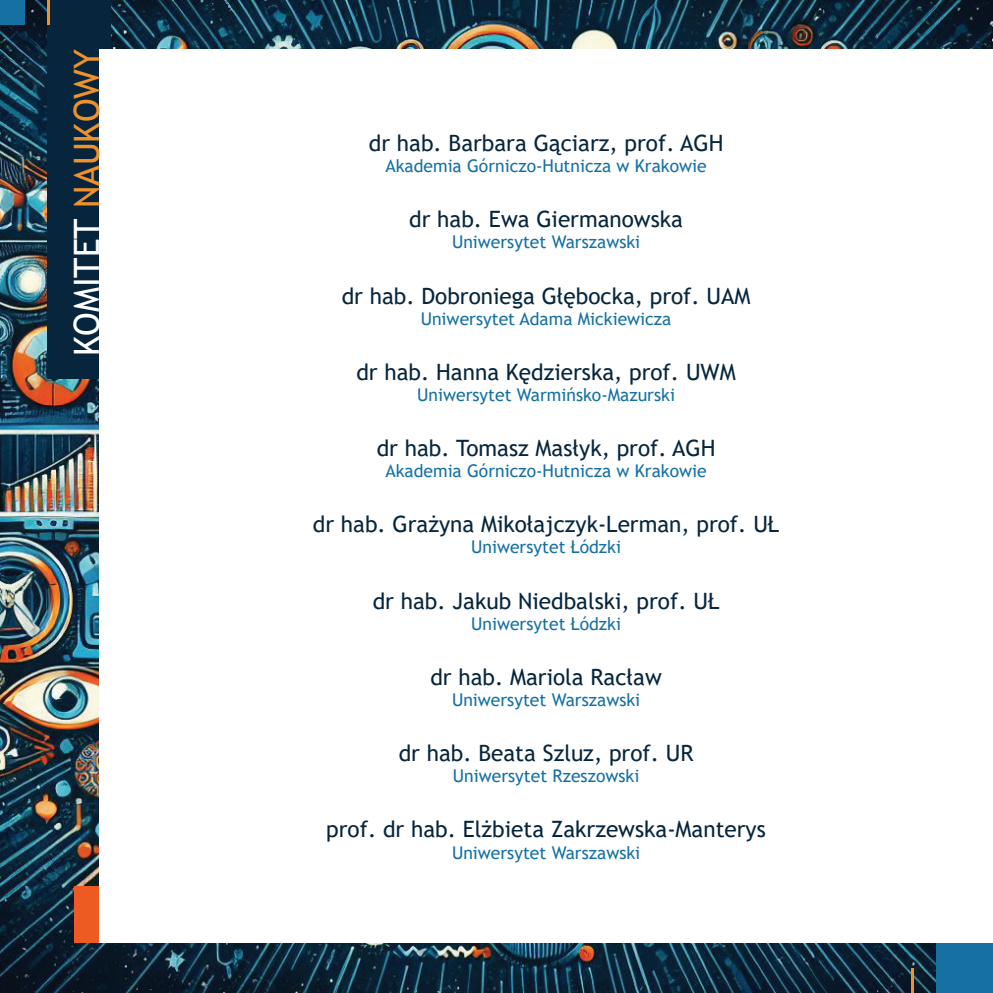
<style>
.page{position:relative;width:993px;height:993px;background:#fff}
.page>*{position:absolute;margin:0;border:0;box-sizing:border-box;transform-origin:0 0}
.t1{font:35px "Trebuchet MS";color:#fff}
.t2{font:22.5px "Trebuchet MS";color:#07263d}
.t3{font:17.5px "Trebuchet MS";color:#1671a3}
.s1{color:#f09129}
</style>
<div class="page">
<img style="left:0;top:0;width:992px;height:992px">
<div style="left:47px;top:0;width:64px;height:378px;background:#07263d"></div>
<div style="left:99px;top:50px;width:893px;height:893px;background:#fff"></div>
<div style="left:935px;top:943px;width:57px;height:49px;background:#1671a3"></div>
<div style="left:74px;top:886px;width:25px;height:57px;background:#ee5b22"></div>
<div style="left:0;top:0;width:25px;height:25px;background:#1671a3"></div>
<hr style="left:47px;top:0;width:3px;height:25px;background:#f09129">
<hr style="left:911px;top:967px;width:2px;height:25px;background:#f09129">
<h1 class="t1" style="left:65px;top:356px;width:308px;rotate:-90deg">Komitet <span class="s1">Naukowy</span></h1>
<p class="t2" style="left:369px;top:129px;width:356px">dr hab. Barbara Gąciarz, prof. AG H</p>
<p class="t3" style="left:385px;top:155px;width:322px">Akademia Górniczo-Hutnicza w Krakowie</p>
<p class="t2" style="left:409px;top:205px;width:275px">dr hab. Ewa Giermanowska</p>
<p class="t3" style="left:452px;top:231px;width:190px">Uniwersytet Warszawski</p>
<p class="t2" style="left:341px;top:281px;width:395px">dr hab. Dobroniega Głębocka, prof. UAM</p>
<p class="t3" style="left:420px;top:307px;width:252px">Uniwersytet Adama Mickiewicza</p>
<p class="t2" style="left:356px;top:357px;width:363px">dr hab. Hanna Kędzierska, prof. UWM</p>
<p class="t3" style="left:417px;top:383px;width:259px">Uniwersytet Warmińsko-Mazurski</p>
<p class="t2" style="left:376px;top:434px;width:340px">dr hab. Tomasz Masłyk, prof. AG H</p>
<p class="t3" style="left:385px;top:460px;width:322px">Akademia Górniczo-Hutnicza w Krakowie</p>
<p class="t2" style="left:313px;top:510px;width:467px">dr hab. Grażyna Mikołajczyk-Lerman, prof. UŁ</p>
<p class="t3" style="left:471px;top:536px;width:151px">Uniwersytet Łódzki</p>
<p class="t2" style="left:372px;top:586px;width:348px">dr hab. Jakub Niedbalski, prof. UŁ</p>
<p class="t3" style="left:471px;top:612px;width:151px">Uniwersytet Łódzki</p>
<p class="t2" style="left:430px;top:662px;width:233px">dr hab. Mariola Racław</p>
<p class="t3" style="left:452px;top:688px;width:190px">Uniwersytet Warszawski</p>
<p class="t2" style="left:398px;top:738px;width:294px">dr hab. Beata Szluz, prof. UR</p>
<p class="t3" style="left:452px;top:764px;width:188px">Uniwersytet Rzeszowski</p>
<p class="t2" style="left:326px;top:815px;width:441px">prof. dr hab. Elżbieta Zakrzewska-Manterys</p>
<p class="t3" style="left:452px;top:841px;width:190px">Uniwersytet Warszawski</p>
</div>
